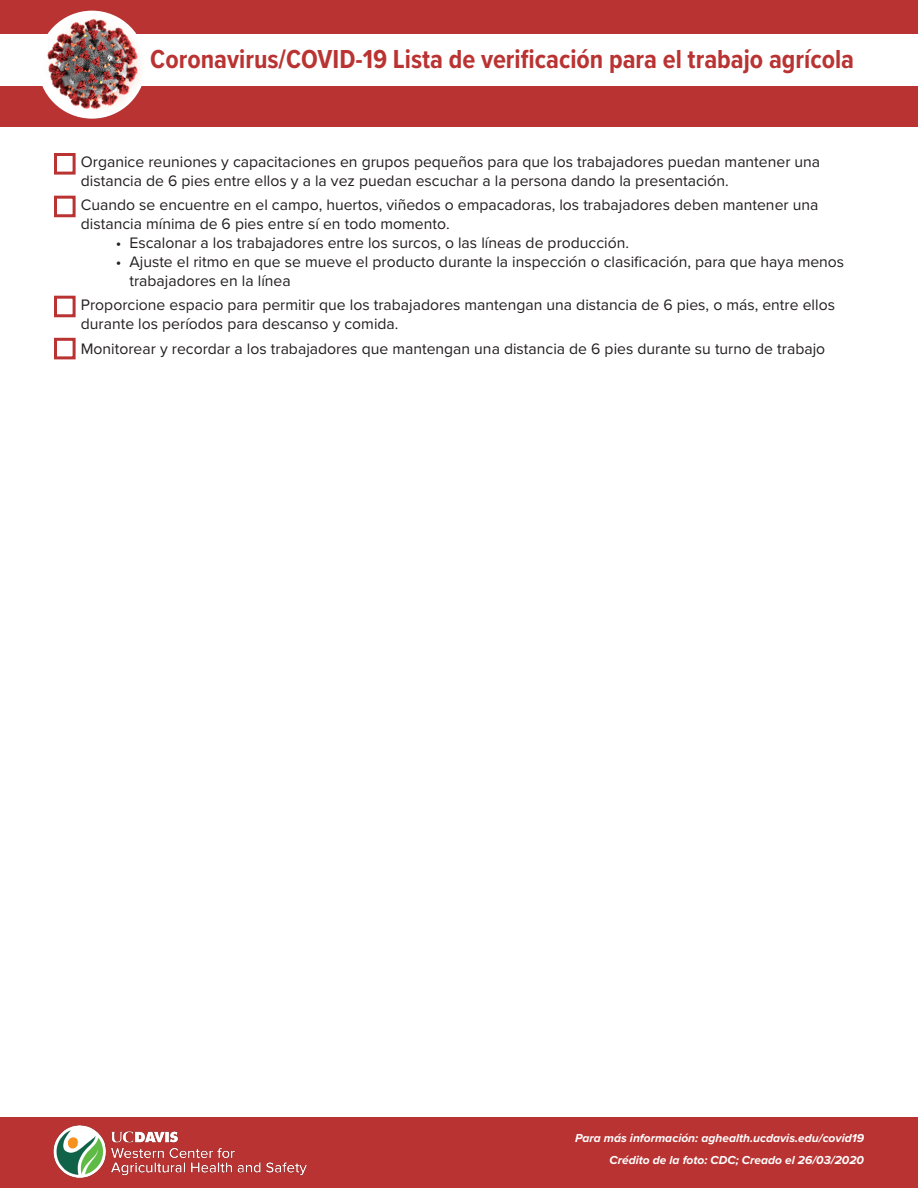
<style>
.page{position:relative;width:918px;height:1188px;background:#fff}
.page>*{position:absolute;margin:0;border:0;box-sizing:border-box;transform-origin:0 0}
.t1{font:700 27px "Proxima Nova Cond";color:#b93332}
.Copy{font:15.75px/18.9px "Proxima Nova";color:#231f20}
.t2{font:italic 700 12px "Proxima Nova";color:#fff}
</style>
<div class="page">
<div style="left:54px;top:153px;width:22px;height:22px;background:#fff;border:3px solid #b93332"></div>
<div style="left:54px;top:196px;width:22px;height:21px;background:#fff;border:3px solid #b93332"></div>
<div style="left:54px;top:296px;width:22px;height:21px;background:#fff;border:3px solid #b93332"></div>
<div style="left:54px;top:338px;width:22px;height:21px;background:#fff;border:3px solid #b93332"></div>
<div style="left:0;top:0;width:918px;height:127px;background:#b93332"></div>
<div style="left:0;top:35px;width:918px;height:51px;background:#fff"></div>
<img style="left:40px;top:13px;width:104px;height:103px">
<div style="left:0;top:1118px;width:918px;height:70px;background:#b93332"></div>
<img style="left:53px;top:1125px;width:254px;height:53px">
<p class="t1" style="left:150px;top:40px;width:705px">Coronavirus/COVID-19 Lista de verificación para el trabajo agrícola</p>
<p class="Copy" style="left:81px;top:152px;width:741px">Organice reuniones y capacitaciones en grupos pequeños para que los trabajadores puedan mantener una distancia de 6 pies entre ellos y a la vez puedan escuchar a la persona dando la presentación.</p>
<p class="Copy" style="left:81px;top:195px;width:739px">Cuando se encuentre en el campo, huertos, viñedos o empacadoras, los trabajadores deben mantener una distancia mínima de 6 pies entre sí en todo momento.</p>
<p class="Copy" style="left:116px;top:233px;width:515px">• Escalonar a los trabajadores entre los surcos, o las líneas de producción.</p>
<p class="Copy" style="left:129px;top:252px;width:716px;text-indent:-14px">• Ajuste el ritmo en que se mueve el producto durante la inspección o clasificación, para que haya menos trabajadores en la línea</p>
<p class="Copy" style="left:81px;top:295px;width:756px">Proporcione espacio para permitir que los trabajadores mantengan una distancia de 6 pies, o más, entre ellos durante los períodos para descanso y comida.</p>
<p class="Copy" style="left:81px;top:338px;width:746px">Monitorear y recordar a los trabajadores que mantengan una distancia de 6 pies durante su turno de trabajo</p>
<p class="t2" style="left:575px;top:1130px;width:290px">Para más información: aghealth.ucdavis.edu/covid19</p>
<p class="t2" style="left:610px;top:1151px;width:256px">Crédito de la foto: CDC; Creado el 26/03/2020</p>
</div>
